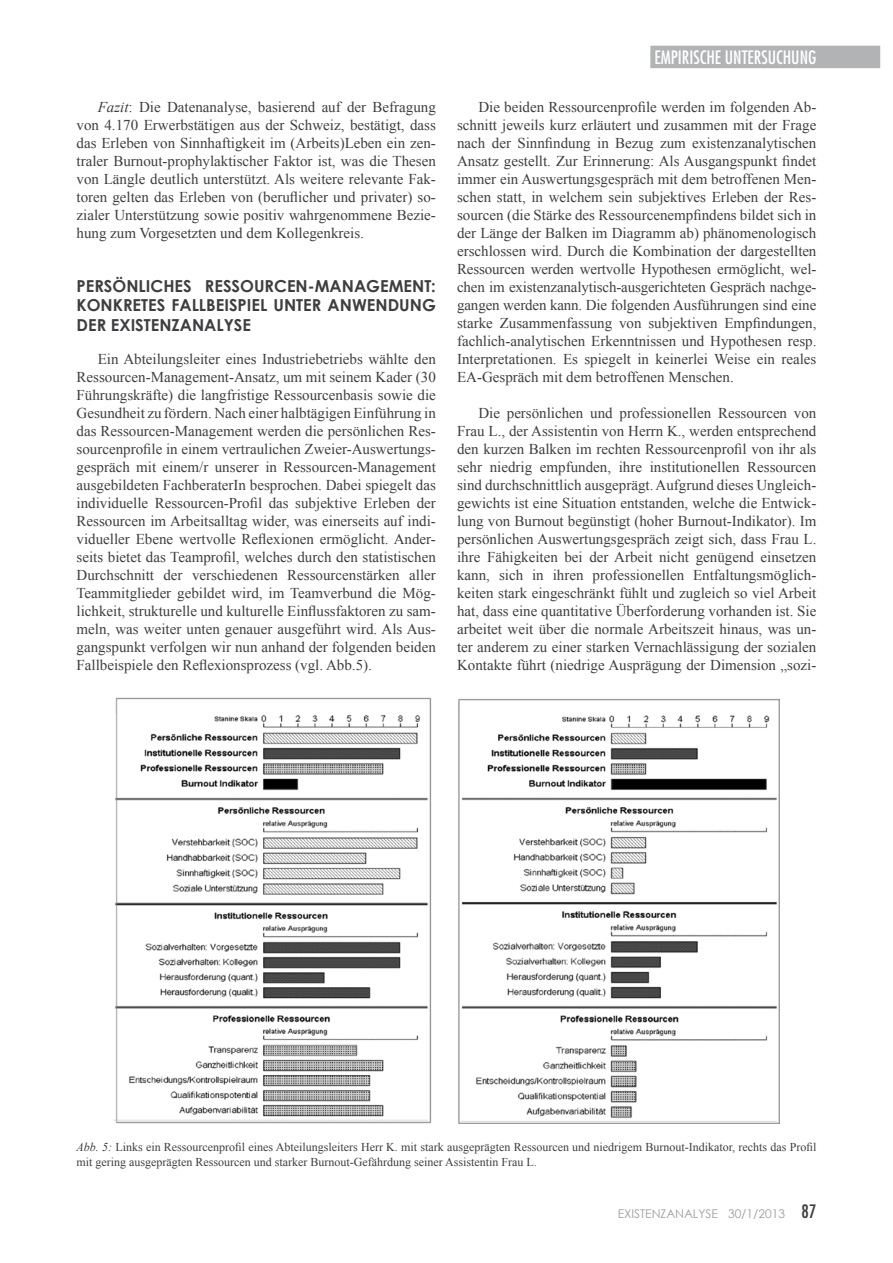
<style>
.page{position:relative;width:893px;height:1263px;background:#fff}
.page>*{position:absolute;margin:0;border:0;box-sizing:border-box;transform-origin:0 0}
.t1{font:condensed 18px "Futura Std";color:#fff}
.t2{font:700 16.5px/19.5px "Century Gothic";color:#3e3d40}
.t3{font:15px/18px "Times New Roman";color:#3e3d40;text-align:justify}
.t4{font:12px/14.4px "Times New Roman";color:#3e3d40}
.t5{font:12px "Century Gothic";color:#9c9e9f}
.s1{font-style:italic}
.s2{font-family:"Futura Std";font-stretch:condensed;font-size:18px;color:#3e3d40}
</style>
<div class="page">
<div style="left:650px;top:46px;width:230px;height:22px;background:#b1b3b4"></div>
<img style="left:114px;top:697px;width:665px;height:426px">
<p class="t3" style="left:77px;top:97px;width:361px;text-indent:21px"><span class="s1">Fazit</span>: Die Datenanalyse, basierend auf der Befragung von 4.170 Erwerbstätigen aus der Schweiz, bestätigt, dass das Erleben von Sinnhaftigkeit im (Arbeits)Leben ein zen&shy;traler Burnout-prophylaktischer Faktor ist, was die Thesen von Längle deutlich unterstützt. Als weitere relevante Fak&shy;toren gelten das Erleben von (beruflicher und privater) so&shy;zialer Unterstützung sowie positiv wahrgenommene Bezie&shy;hung zum Vorgesetzten und dem Kollegenkreis.</p>
<p class="t2" style="left:77px;top:275px;width:361px">PERSÖNLICHES RESSOU RCEN-MANAGEMENT:<br>KONKRETES FALLBEISPIEL UNTER ANWENDU NG<br>DER EXISTENZANALYSE</p>
<p class="t3" style="left:77px;top:349px;width:361px;text-indent:21px">Ein Abteilungsleiter eines Industriebetriebs wählte den Ressourcen-Management-Ansatz, um mit seinem Kader (30<br>Führungskräfte) die langfristige Ressourcenbasis sowie die Gesundheit zu fördern. Nach einer halbtägigen Einführung in das Ressourcen-Management werden die persönlichen Res&shy;sourcenprofile in einem vertraulichen Zweier-Auswertungs&shy;gespräch mit einem/r unserer in Ressourcen-Management ausgebildeten FachberaterIn besprochen. Dabei spiegelt das individuelle Ressourcen-Profil das subjektive Erleben der Ressourcen im Arbeitsalltag wider, was einerseits auf indi&shy;vidueller Ebene wertvolle Reflexionen ermöglicht. Ander&shy;seits bietet das Teamprofil, welches durch den statistischen Durchschnitt der verschiedenen Ressourcenstärken aller Teammitglieder gebildet wird, im Teamverbund die Mög&shy;lichkeit, strukturelle und kulturelle Einflussfaktoren zu sam&shy;meln, was weiter unten genauer ausgeführt wird. Als Aus&shy;gangspunkt verfolgen wir nun anhand der folgenden beiden Fallbeispiele den Reflexionsprozess (vgl. Abb.5).</p>
<p class="t1" style="left:655px;top:46px;width:163px">EMPIRISCHE UNTERSUCHUNG</p>
<p class="t3" style="left:457px;top:97px;width:361px;text-indent:21px">Die beiden Ressourcenprofile werden im folgenden Ab&shy;schnitt jeweils kurz erläutert und zusammen mit der Frage nach der Sinnfindung in Bezug zum existenzanalytischen Ansatz gestellt. Zur Erinnerung: Als Ausgangspunkt findet immer ein Auswertungsgespräch mit dem betroffenen Men&shy;schen statt, in welchem sein subjektives Erleben der Res&shy;sourcen (die Stärke des Ressourcenempfindens bildet sich in der Länge der Balken im Diagramm ab) phänomenologisch erschlossen wird. Durch die Kombination der dargestellten Ressourcen werden wertvolle Hypothesen ermöglicht, wel&shy;chen im existenzanalytisch-ausgerichteten Gespräch nachge&shy;gangen werden kann. Die folgenden Ausführungen sind eine starke Zusammenfassung von subjektiven Empfindungen, fachlich-analytischen Erkenntnissen und Hypothesen resp.<br>Interpretationen. Es spiegelt in keinerlei Weise ein reales EA-Gespräch mit dem betroffenen Menschen.</p>
<p class="t3" style="left:457px;top:403px;width:361px;text-indent:21px">Die persönlichen und professionellen Ressourcen von Frau L., der Assistentin von Herrn K., werden entsprechend den kurzen Balken im rechten Ressourcenprofil von ihr als sehr niedrig empfunden, ihre institutionellen Ressourcen sind durchschnittlich ausgeprägt. Aufgrund dieses Ungleich&shy;gewichts ist eine Situation entstanden, welche die Entwick&shy;lung von Burnout begünstigt (hoher Burnout-Indikator). Im persönlichen Auswertungsgespräch zeigt sich, dass Frau L. ihre Fähigkeiten bei der Arbeit nicht genügend einsetzen kann, sich in ihren professionellen Entfaltungsmöglich&shy;keiten stark eingeschränkt fühlt und zugleich so viel Arbeit hat, dass eine quantitative Überforderung vorhanden ist. Sie arbeitet weit über die normale Arbeitszeit hinaus, was un&shy;ter anderem zu einer starken Vernachlässigung der sozialen Kontakte führt (niedrige Ausprägung der Dimension „sozi-</p>
<p class="t4" style="left:77px;top:1140px;width:741px"><span class="s1">Abb. 5:</span> Links ein Ressourcenprofil eines Abteilungsleiters Herr K. mit stark ausgeprägten Ressourcen und niedrigem Burnout-Indikator, rechts das Profil mit gering ausgeprägten Ressourcen und starker Burnout-Gefährdung seiner Assistentin Frau L.</p>
<p class="t5" style="left:618px;top:1205px;width:200px">EXISTENZANALYSE 30/1/2013 <span class="s2">87</span></p>
</div>
